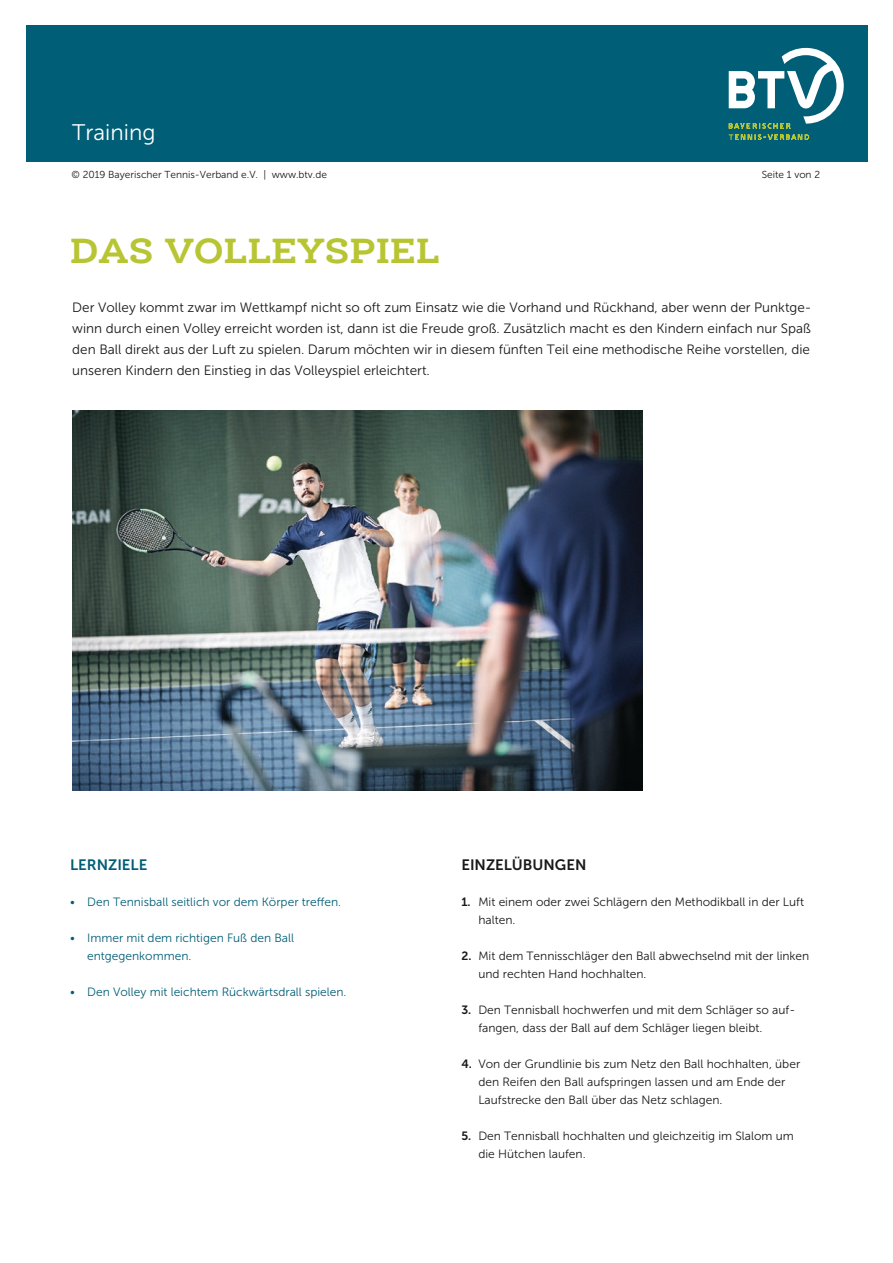
<style>
.page{position:relative;width:893px;height:1263px;background:#fff}
.page>*{position:absolute;margin:0;border:0;box-sizing:border-box;transform-origin:0 0}
.t1{font:700 37.5px "Ernestine OT";letter-spacing:.005em;color:#b8c533}
.t2{font:22.5px "Museo Sans 300";color:#fff}
.t3{font:15px "Museo Sans 700";color:#1a1918}
.t4{font:15px "Museo Sans 700";color:#005e77}
.t5{font:13.5px/21px "Museo Sans 300";color:#1a1918;text-align:justify}
.t6{font:12px/18px "Museo Sans 300";color:#1a1918}
.t7{font:12px/18px "Museo Sans 300";color:#005e77}
.t8{font:10.2px "Museo Sans 300";color:#1a1918}
.s1{font-family:"Museo Sans 700"}
</style>
<div class="page">
<div style="left:26px;top:26px;width:841px;height:136px;background:#005e77"></div>
<svg style="left:729px;top:48px;width:115px;height:92px"></svg>
<img style="left:72px;top:411px;width:570px;height:380px">
<h2 class="t2" style="left:72px;top:120px;width:85px">Training</h2>
<p class="t8" style="left:72px;top:169px;width:257px">© 2019 Bayerischer Tennis-Verband e.V. | www.btv.de</p>
<p class="t8" style="left:762px;top:169px;width:60px">Seite 1 von 2</p>
<h1 class="t1" style="left:70px;top:229px;width:371px">DAS VOLLEYSPIEL</h1>
<p class="t5" style="left:72px;top:297px;width:741px">Der Volley kommt zwar im Wettkampf nicht so oft zum Einsatz wie die Vorhand und Rückhand, aber wenn der Punktge&shy;winn durch einen Volley erreicht worden ist, dann ist die Freude groß. Zusätzlich macht es den Kindern einfach nur Spaß den Ball direkt aus der Luft zu spielen. Darum möchten wir in diesem fünften Teil eine methodische Reihe vorstellen, die unseren Kindern den Einstieg in das Volleyspiel erleichtert.</p>
<p class="t4" style="left:70px;top:856px;width:79px">LERNZIELE</p>
<p class="t7" style="left:70px;top:892px;width:272px">• Den Tennisball seitlich vor dem Körper treffen.</p>
<p class="t7" style="left:87px;top:928px;width:208px;text-indent:-17px">• Immer mit dem richtigen Fuß den Ball entgegenkommen.</p>
<p class="t7" style="left:70px;top:982px;width:278px">• Den Volley mit leichtem Rückwärtsdrall spielen.</p>
<p class="t3" style="left:461px;top:856px;width:127px">EINZELÜBUNGEN</p>
<p class="t6" style="left:478px;top:892px;width:327px;text-indent:-17px"><span class="s1">1.</span> Mit einem oder zwei Schlägern den Methodikball in der Luft halten.</p>
<p class="t6" style="left:478px;top:946px;width:332px;text-indent:-17px"><span class="s1">2.</span> Mit dem Tennisschläger den Ball abwechselnd mit der linken und rechten Hand hochhalten.</p>
<p class="t6" style="left:478px;top:1000px;width:318px;text-indent:-17px"><span class="s1">3.</span> Den Tennisball hochwerfen und mit dem Schläger so auf&shy;fangen, dass der Ball auf dem Schläger liegen bleibt.</p>
<p class="t6" style="left:478px;top:1054px;width:323px;text-indent:-17px"><span class="s1">4.</span> Von der Grundlinie bis zum Netz den Ball hochhalten, über den Reifen den Ball aufspringen lassen und am Ende der<br>Laufstrecke den Ball über das Netz schlagen.</p>
<p class="t6" style="left:478px;top:1126px;width:317px;text-indent:-17px"><span class="s1">5.</span> Den Tennisball hochhalten und gleichzeitig im Slalom um die Hütchen laufen.</p>
</div>
